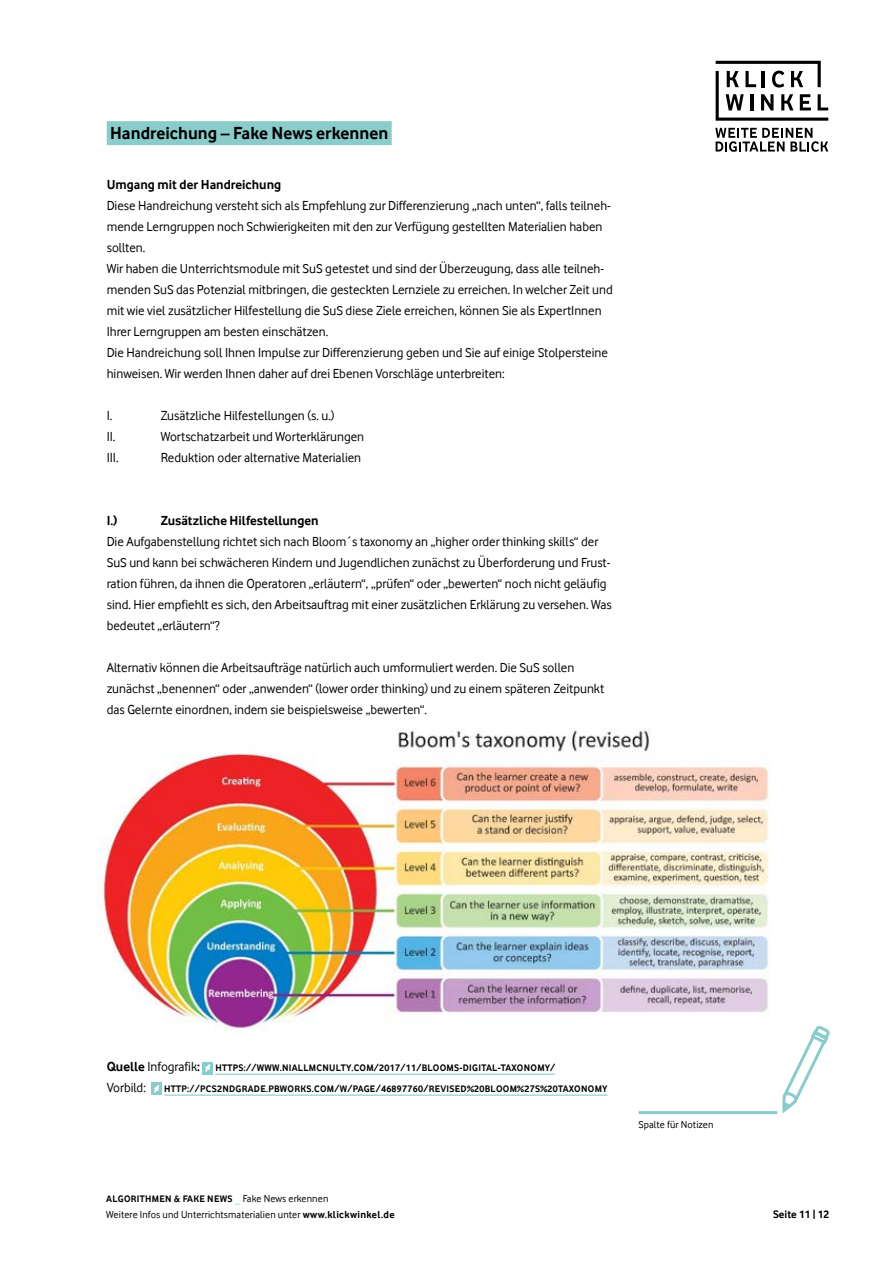
<style>
.page{position:relative;width:893px;height:1263px;background:#fff}
.page>*{position:absolute;margin:0;border:0;box-sizing:border-box;transform-origin:0 0}
.t1{font:700 18px "Vodafone Rg";color:#000}
.t2{font:13.5px/21px "Vodafone Rg";color:#000}
.t3{font:700 13.5px "Vodafone Rg";color:#000}
.t4{font:700 11.25px "Vodafone Rg";color:#000}
.t5{font:10.5px "Vodafone Rg";letter-spacing:.01em;color:#000}
.t6{font:700 9.75px "Vodafone Rg";letter-spacing:.03em;color:#000}
.s1{font-size:13.5px}
.s2{font-weight:400;font-size:13.5px}
.s3{font-size:11.25px;color:#89ccca}
.s4{font-weight:400;font-size:10.5px}
.s5{font-weight:700}
</style>
<div class="page">
<svg style="left:715px;top:128px;width:113px;height:24px"></svg>
<svg style="left:716px;top:61px;width:112px;height:60px"></svg>
<svg style="left:782px;top:1026px;width:48px;height:87px"></svg>
<hr style="left:639px;top:1111px;width:138px;height:3px;background:#89ccca">
<div style="left:107px;top:121px;width:285px;height:24px;background:#89ccca"></div>
<hr style="left:215px;top:1073px;width:340px;height:2px;background:#89ccca">
<hr style="left:164px;top:1094px;width:444px;height:2px;background:#89ccca">
<div style="left:151px;top:1083px;width:11px;height:12px;background:#89ccca"></div>
<svg style="left:154px;top:1084px;width:5px;height:9px"></svg>
<img style="left:98px;top:729px;width:672px;height:301px">
<div style="left:202px;top:1062px;width:11px;height:12px;background:#89ccca"></div>
<svg style="left:205px;top:1064px;width:5px;height:8px"></svg>
<h1 class="t1" style="left:110px;top:123px;width:280px">Handreichung – Fake News erkennen</h1>
<p class="t3" style="left:107px;top:177px;width:176px">Umgang mit der Handreichung</p>
<p class="t2" style="left:107px;top:195px;width:507px">Diese Handreichung versteht sich als Empfehlung zur Differenzierung „nach unten“, falls teilneh&shy;mende Lerngruppen noch Schwierigkeiten mit den zur Verfügung gestellten Materialien haben sollten.<br>Wir haben die Unterrichtsmodule mit SuS getestet und sind der Überzeugung, dass alle teilneh&shy;menden SuS das Potenzial mitbringen, die gesteckten Lernziele zu erreichen. In welcher Zeit und mit wie viel zusätzlicher Hilfestellung die SuS diese Ziele erreichen, können Sie als ExpertInnen Ihrer Lerngruppen am besten einschätzen.<br>Die Handreichung soll Ihnen Impulse zur Differenzierung geben und Sie auf einige Stolpersteine hinweisen. Wir werden Ihnen daher auf drei Ebenen Vorschläge unterbreiten:</p>
<p class="t2" style="left:107px;top:405px;width:7px">I.</p>
<p class="t2" style="left:161px;top:405px;width:175px">Zusätzliche Hilfestellungen (s. u.)</p>
<p class="t2" style="left:107px;top:426px;width:10px">II.</p>
<p class="t2" style="left:161px;top:426px;width:205px">Wortschatzarbeit und Worterklärungen</p>
<p class="t2" style="left:107px;top:447px;width:13px">III.</p>
<p class="t2" style="left:161px;top:447px;width:202px">Reduktion oder alternative Materialien</p>
<p class="t3" style="left:107px;top:513px;width:12px">I.)</p>
<p class="t3" style="left:161px;top:513px;width:159px">Zusätzliche Hilfestellungen</p>
<p class="t2" style="left:107px;top:531px;width:506px">Die Aufgabenstellung richtet sich nach Bloom´s taxonomy an „higher order thinking skills“ der SuS und kann bei schwächeren Kindern und Jugendlichen zunächst zu Überforderung und Frust&shy;ration führen, da ihnen die Operatoren „erläutern“, „prüfen“ oder „bewerten“ noch nicht geläufig sind. Hier empfiehlt es sich, den Arbeitsauftrag mit einer zusätzlichen Erklärung zu versehen. Was bedeutet „erläutern“?</p>
<p class="t2" style="left:107px;top:657px;width:499px">Alternativ können die Arbeitsaufträge natürlich auch umformuliert werden. Die SuS sollen zunächst „benennen“ oder „anwenden“ (lower order thinking) und zu einem späteren Zeitpunkt das Gelernte einordnen, indem sie beispielsweise „bewerten“.</p>
<p class="t6" style="left:107px;top:1062px;width:450px"><span class="s1">Quelle</span> <span class="s2">Infografik</span><span class="s1">:</span> HTTPS://WWW.NIALLMCNULTY.COM/2017/11/BLOOMS-DIGITAL-TAXONOMY/</p>
<p class="t2" style="left:107px;top:1077px;width:41px">Vorbild:</p>
<p class="t6" style="left:164px;top:1083px;width:445px">HTTP://PCS2NDGRADE.PBWORKS.COM/W/PAGE/46897760/REVISED%20BLOOM%27S%20TAXONOMY</p>
<p class="t6" style="left:106px;top:1193px;width:224px">ALGORITHMEN &amp; FAKE NEWS <span class="s3">_</span> <span class="s4">Fake News erkennen</span></p>
<p class="t5" style="left:106px;top:1209px;width:290px">Weitere Infos und Unterrichtsmaterialien unter <span class="s5">www.klickwinkel.de</span></p>
<p class="t5" style="left:639px;top:1118px;width:76px">Spalte für Notizen</p>
<p class="t4" style="left:773px;top:1208px;width:58px">Seite 11 | 12</p>
</div>
